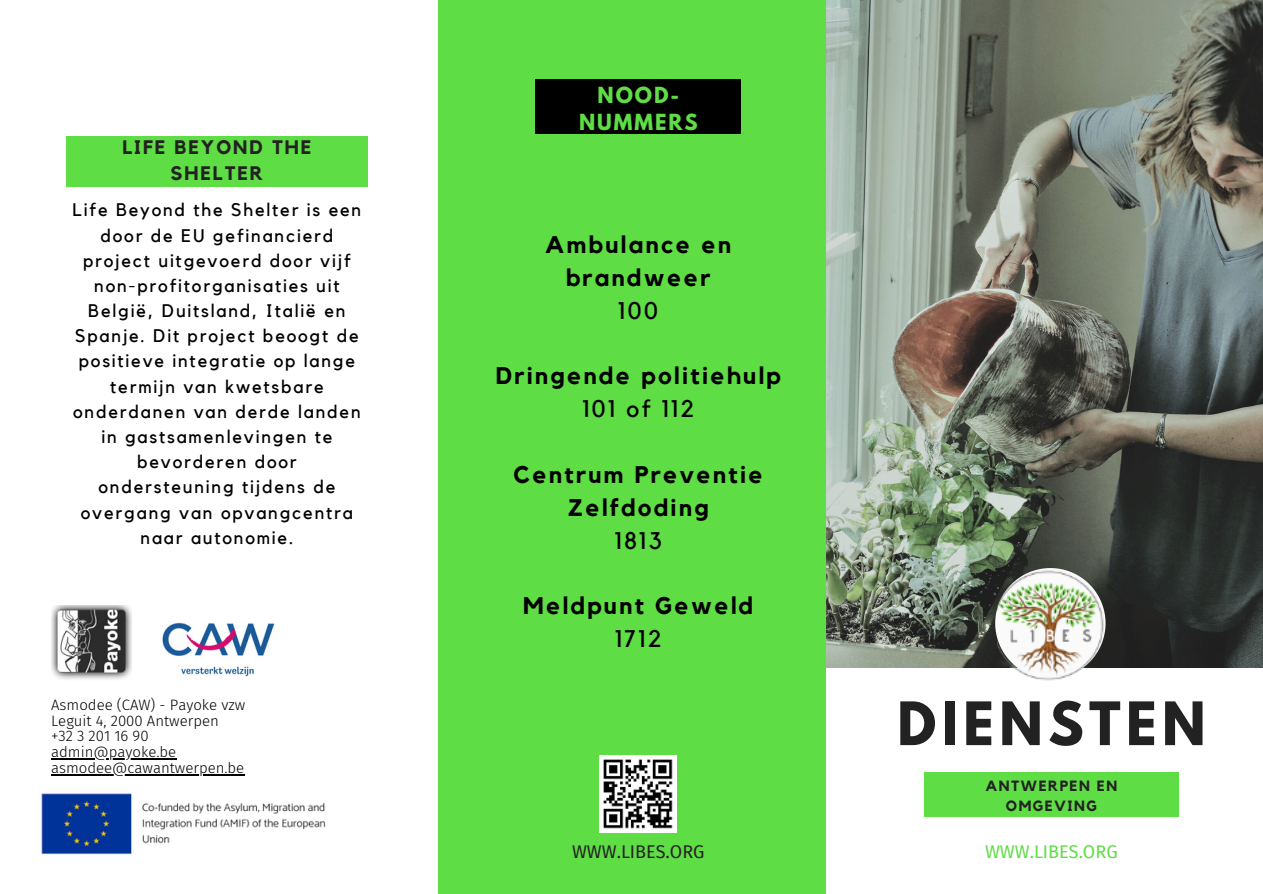
<style>
.page{position:relative;width:1263px;height:894px;background:#fff}
.page>*{position:absolute;margin:0;border:0;box-sizing:border-box;transform-origin:0 0}
.t1{font:700 52.95px "League Spartan";letter-spacing:.1em;color:#222}
.t2{font:700 24px/32.8px "Kollektif";letter-spacing:.1em;color:#000;text-align:center}
.t3{font:24px "Kollektif";letter-spacing:.1em;color:#000}
.t4{font:700 19.65px/27.3px "League Spartan";letter-spacing:.1em;color:#5fdd45;text-align:center}
.t5{font:700 19.5px/26.2px "Kollektif";letter-spacing:.1em;color:#222;text-align:center}
.t6{font:18.15px/25.2px "Kollektif";letter-spacing:.1em;color:#000;text-align:center}
.t7{font:18px "Fira Sans";color:#222}
.t8{font:18px "Fira Sans";color:#5fdd45}
.t9{font:300 15px/15.8px "Fira Sans";color:#000}
.t10{font:700 14.85px/20.2px "Kollektif";letter-spacing:.1em;color:#222;text-align:center}
</style>
<div class="page">
<img style="left:825px;top:0;width:438px;height:667px">
<div style="left:924px;top:772px;width:255px;height:43px;background:#5fdd45"></div>
<div style="left:438px;top:0;width:387px;height:893px;background:#5fdd45"></div>
<div style="left:535px;top:80px;width:206px;height:54px;background:#000"></div>
<div style="left:66px;top:137px;width:301px;height:49px;background:#5fdd45"></div>
<img style="left:997px;top:568px;width:108px;height:113px">
<img style="left:41px;top:774px;width:285px;height:81px">
<img style="left:599px;top:755px;width:78px;height:77px">
<img style="left:162px;top:622px;width:113px;height:55px">
<img style="left:51px;top:605px;width:80px;height:74px">
<hr style="left:51px;top:758px;width:125px;height:1px;background:#000">
<hr style="left:51px;top:773px;width:193px;height:2px;background:#000">
<p class="t5" style="left:123px;top:134px;width:190px">LIFE BEYOND THE<br>SHELTER</p>
<p class="t6" style="left:73px;top:198px;width:290px">Life Beyond the Shelter is een door de EU gefinancierd project uitgevoerd door vijf non-profitorganisaties uit<br>België, Duitsland, Italië en<br>Spanje. Dit project beoogt de positieve integratie op lange termijn van kwetsbare onderdanen van derde landen in gastsamenlevingen te bevorderen door ondersteuning tijdens de overgang van opvangcentra naar autonomie.</p>
<p class="t9" style="left:51px;top:696px;width:196px">Asmodee (CAW) - Payoke vzw<br>Leguit 4, 2000 Antwerpen<br>+32 3 201 16 90 admin@payoke.be asmodee@cawantwerpen.be</p>
<p class="t4" style="left:579px;top:84px;width:120px">NOOD-<br>NUMMERS</p>
<h2 class="t2" style="left:545px;top:229px;width:187px">Ambulance en brandweer</h2>
<h2 class="t3" style="left:618px;top:299px;width:41px">100</h2>
<h2 class="t2" style="left:496px;top:360px;width:287px">Dringende politiehulp</h2>
<h2 class="t3" style="left:582px;top:397px;width:113px">101 of 112</h2>
<h2 class="t2" style="left:513px;top:459px;width:251px">Centrum Preventie<br>Zelfdoding</h2>
<h2 class="t3" style="left:615px;top:529px;width:48px">1813</h2>
<h2 class="t2" style="left:523px;top:590px;width:231px">Meldpunt Geweld</h2>
<h2 class="t3" style="left:615px;top:627px;width:48px">1712</h2>
<h1 class="t1" style="left:897px;top:697px;width:310px">DIENSTEN</h1>
<p class="t10" style="left:986px;top:776px;width:133px">ANTWERPEN EN<br>OMGEVING</p>
<p class="t7" style="left:572px;top:841px;width:134px">WWW.LIBES.ORG</p>
<p class="t8" style="left:985px;top:841px;width:134px">WWW.LIBES.ORG</p>
</div>
